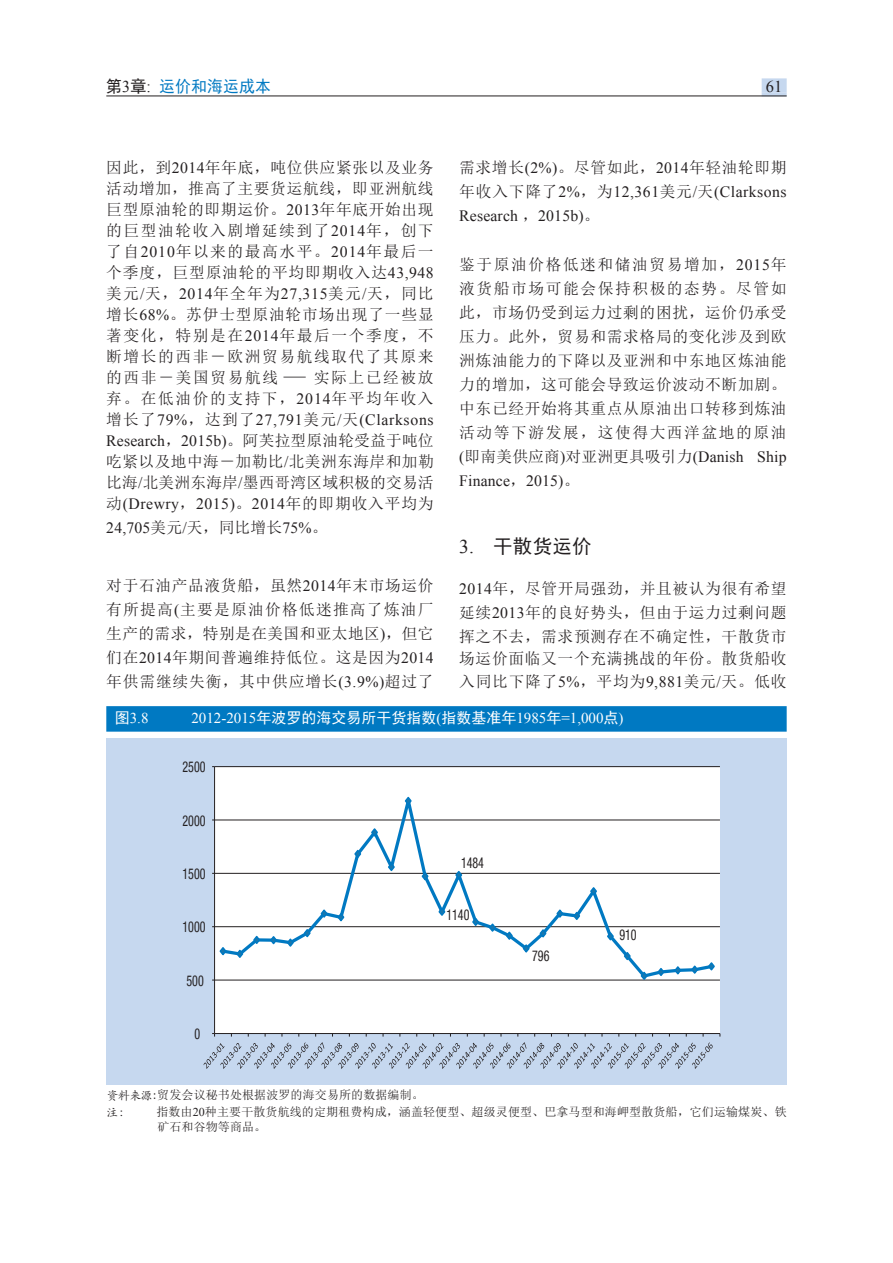
<style>
.page{position:relative;width:893px;height:1263px;background:#fff}
.page>*{position:absolute;margin:0;border:0;box-sizing:border-box;transform-origin:0 0}
.段落样式6{font:19.5px "Sim Hei";letter-spacing:.01em;color:#231f20}
.t1{font:16.5px "Sim Hei";letter-spacing:.01em;color:#0079c2;scale:.96 1}
.t2{font:16.5px "Times New Roman";color:#231f20}
.段落样式2{font:15.75px/21px "Sim Sun";letter-spacing:.04em;color:#231f20;text-align:justify}
.段落样式2-2{font:15.75px/24px "Times New Roman";letter-spacing:.01em;color:#231f20;text-align:justify}
.Figure_Titre{font:15px "Times New Roman";color:#fff}
.t3{font:condensed 15px "Helvetica Neue LT Com";color:#231f20;scale:.8 1}
.段落样式12{font:12px/15px "Sim Sun";letter-spacing:.01em;color:#231f20}
.段落样式12-2{font:12px "ST Kaiti";color:#231f20}
.s1{color:#231f20}
.s2{font-family:"Times New Roman";color:#231f20}
.s3{font-family:"Times New Roman"}
.s4{font-family:"Sim Sun"}
.s5{font-family:"Sim Hei"}
.s6{font-family:"ST Kaiti"}
</style>
<div class="page">
<div style="left:762px;top:78px;width:25px;height:14px;background:#c6d8ef"></div>
<svg style="left:762px;top:92px;width:25px;height:4px"></svg>
<hr style="left:106px;top:96px;width:681px;height:1px;background:#231f20">
<div style="left:106px;top:706px;width:681px;height:26px;background:#0079c2"></div>
<div style="left:106px;top:738px;width:681px;height:346px;background:#c6d8ef"></div>
<div style="left:215px;top:767px;width:505px;height:266px;background:#fff"></div>
<hr style="left:215px;top:766px;width:505px;height:1px;background:#231f20">
<hr style="left:215px;top:820px;width:505px;height:1px;background:#231f20">
<hr style="left:215px;top:873px;width:505px;height:1px;background:#231f20">
<hr style="left:215px;top:926px;width:505px;height:1px;background:#231f20">
<hr style="left:215px;top:980px;width:505px;height:1px;background:#231f20">
<hr style="left:214px;top:767px;width:1px;height:266px;background:#231f20">
<hr style="left:215px;top:1033px;width:505px;height:1px;background:#231f20">
<svg style="left:219px;top:807px;width:496px;height:173px"></svg>
<svg style="left:219px;top:946px;width:9px;height:11px"></svg>
<svg style="left:235px;top:948px;width:9px;height:12px"></svg>
<svg style="left:252px;top:934px;width:9px;height:12px"></svg>
<svg style="left:269px;top:935px;width:9px;height:11px"></svg>
<svg style="left:286px;top:937px;width:9px;height:11px"></svg>
<svg style="left:303px;top:928px;width:9px;height:11px"></svg>
<svg style="left:319px;top:908px;width:10px;height:11px"></svg>
<svg style="left:336px;top:912px;width:10px;height:11px"></svg>
<svg style="left:353px;top:848px;width:9px;height:12px"></svg>
<svg style="left:370px;top:827px;width:9px;height:11px"></svg>
<svg style="left:387px;top:861px;width:9px;height:12px"></svg>
<svg style="left:404px;top:796px;width:8px;height:11px"></svg>
<svg style="left:420px;top:871px;width:10px;height:11px"></svg>
<svg style="left:437px;top:906px;width:10px;height:11px"></svg>
<svg style="left:454px;top:869px;width:9px;height:12px"></svg>
<svg style="left:471px;top:916px;width:9px;height:12px"></svg>
<svg style="left:488px;top:922px;width:9px;height:11px"></svg>
<svg style="left:505px;top:930px;width:9px;height:11px"></svg>
<svg style="left:522px;top:943px;width:9px;height:11px"></svg>
<svg style="left:538px;top:928px;width:10px;height:11px"></svg>
<svg style="left:555px;top:908px;width:9px;height:11px"></svg>
<svg style="left:572px;top:910px;width:9px;height:12px"></svg>
<svg style="left:589px;top:886px;width:9px;height:11px"></svg>
<svg style="left:606px;top:931px;width:9px;height:11px"></svg>
<svg style="left:623px;top:950px;width:9px;height:12px"></svg>
<svg style="left:639px;top:970px;width:10px;height:11px"></svg>
<svg style="left:656px;top:966px;width:10px;height:12px"></svg>
<svg style="left:673px;top:965px;width:9px;height:11px"></svg>
<svg style="left:690px;top:964px;width:9px;height:11px"></svg>
<svg style="left:707px;top:961px;width:8px;height:11px"></svg>
<svg style="left:204px;top:1042px;width:471px;height:27px"></svg>
<svg style="left:675px;top:1042px;width:38px;height:27px"></svg>
<p class="t1" style="left:106px;top:78px;width:173px"><span class="s1">第</span><span class="s2">3</span><span class="s1">章</span><span class="s2">:</span> 运价和海运成本</p>
<p class="t2" style="left:766px;top:76px;width:18px">61</p>
<p class="段落样式2" style="left:106px;top:157px;width:329px">因此，到<span class="s3">2014</span>年年底，吨位供应紧张以及业务活动增加，推高了主要货运航线，即亚洲航线巨型原油轮的即期运价。<span class="s3">2013</span>年年底开始出现的巨型油轮收入剧增延续到了<span class="s3">2014</span>年，创下了自<span class="s3">2010</span>年以来的最高水平。<span class="s3">2014</span>年最后一个季度，巨型原油轮的平均即期收入达<span class="s3">43,948</span>美元<span class="s3">/</span>天，<span class="s3">2014</span>年全年为<span class="s3">27,315</span>美元<span class="s3">/</span>天，同比增长<span class="s3">68%</span>。苏伊士型原油轮市场出现了一些显著变化，特别是在<span class="s3">2014</span>年最后一个季度，不断增长的西非－欧洲贸易航线取代了其原来的西非－美国贸易航线－实际上已经被放弃。在低油价的支持下，<span class="s3">2014</span>年平均年收入增长了<span class="s3">79%</span>，达到了<span class="s3">27,791</span>美元<span class="s3">/</span>天<span class="s3">(Clarksons Research</span>，<span class="s3">2015b)</span>。阿芙拉型原油轮受益于吨位吃紧以及地中海－加勒比<span class="s3">/</span>北美洲东海岸和加勒比海<span class="s3">/</span>北美洲东海岸<span class="s3">/</span>墨西哥湾区域积极的交易活动<span class="s3">(Drewry</span>，<span class="s3">2015)</span>。<span class="s3">2014</span>年的即期收入平均为</p>
<p class="段落样式2-2" style="left:106px;top:515px;width:223px">24,705<span class="s4">美元</span>/<span class="s4">天，同比增长</span>75%<span class="s4">。</span></p>
<p class="段落样式2" style="left:106px;top:573px;width:329px;line-height:24px">对于石油产品液货船，虽然<span class="s3">2014</span>年末市场运价有所提高<span class="s3">(</span>主要是原油价格低迷推高了炼油厂生产的需求，特别是在美国和亚太地区<span class="s3">)</span>，但它们在<span class="s3">2014</span>年期间普遍维持低位。这是因为<span class="s3">2014</span>年供需继续失衡，其中供应增长<span class="s3">(3.9%)</span>超过了</p>
<p class="段落样式2-2" style="left:459px;top:155px;width:329px"><span class="s4">需求增长</span>(2%)<span class="s4">。尽管如此，</span>2014<span class="s4">年轻油轮即期年收入下降了</span>2%<span class="s4">，为</span>12,361<span class="s4">美元</span>/<span class="s4">天</span>(Clarksons Research <span class="s4">，</span>2015b)<span class="s4">。</span></p>
<p class="段落样式2" style="left:459px;top:253px;width:329px;line-height:24px">鉴于原油价格低迷和储油贸易增加，<span class="s3">2015</span>年液货船市场可能会保持积极的态势。尽管如此，市场仍受到运力过剩的困扰，运价仍承受压力。此外，贸易和需求格局的变化涉及到欧洲炼油能力的下降以及亚洲和中东地区炼油能力的增加，这可能会导致运价波动不断加剧。中东已经开始将其重点从原油出口转移到炼油活动等下游发展，这使得大西洋盆地的原油<span class="s3">(</span>即南美供应商<span class="s3">)</span>对亚洲更具吸引力<span class="s3">(Danish Ship Finance</span>，<span class="s3">2015)</span>。</p>
<p class="段落样式6" style="left:459px;top:536px;width:134px"><span class="s3">3.</span> 干散货运价</p>
<p class="段落样式2" style="left:459px;top:576px;width:329px;line-height:24px"><span class="s3">2014</span>年，尽管开局强劲，并且被认为很有希望延续<span class="s3">2013</span>年的良好势头，但由于运力过剩问题挥之不去，需求预测存在不确定性，干散货市</p>
<p class="段落样式2" style="left:459px;top:648px;width:329px;line-height:22.5px">场运价面临又一个充满挑战的年份。散货船收入同比下降了<span class="s3">5%</span>，平均为<span class="s3">9,881</span>美元<span class="s3">/</span>天。低收</p>
<p class="Figure_Titre" style="left:115px;top:708px;width:35px"><span class="s5">图</span>3.8</p>
<p class="Figure_Titre" style="left:191px;top:708px;width:434px">2012-2015<span class="s5">年波罗的海交易所干货指数</span>(<span class="s5">指数基准年</span>1985<span class="s5">年</span>=1,000<span class="s5">点</span>)</p>
<p class="t3" style="left:183px;top:758px;width:30px">2500</p>
<p class="t3" style="left:183px;top:811px;width:30px">2000</p>
<p class="t3" style="left:183px;top:865px;width:30px">1500</p>
<p class="t3" style="left:183px;top:918px;width:30px">1000</p>
<p class="t3" style="left:186px;top:972px;width:23px">500</p>
<p class="t3" style="left:194px;top:1025px;width:9px">0</p>
<p class="t3" style="left:461px;top:854px;width:30px">1484</p>
<p class="t3" style="left:446px;top:905px;width:30px">1140</p>
<p class="t3" style="left:532px;top:947px;width:23px">796</p>
<p class="t3" style="left:619px;top:925px;width:23px">910</p>
<p class="段落样式12" style="left:106px;top:1087px;width:319px"><span class="s6">资料来源</span>:贸发会议秘书处根据波罗的海交易所的数据编制。</p>
<p class="段落样式12-2" style="left:106px;top:1104px;width:26px">注：</p>
<p class="段落样式12" style="left:156px;top:1104px;width:632px">指数由<span class="s3">20</span>种主要干散货航线的定期租费构成，涵盖轻便型、超级灵便型、巴拿马型和海岬型散货船，它们运输煤炭、铁矿石和谷物等商品。</p>
</div>
